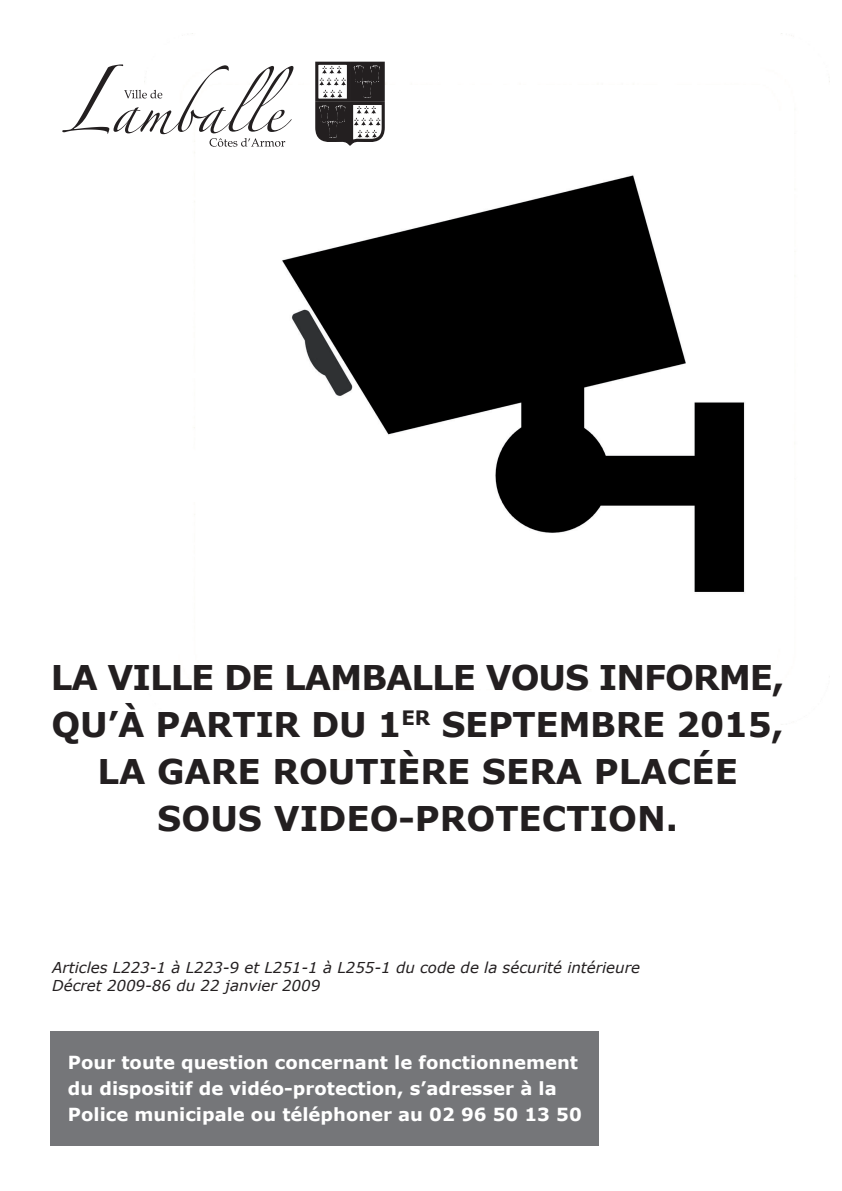
<style>
.page{position:relative;width:842px;height:1191px;background:#fff}
.page>*{position:absolute;margin:0;border:0;box-sizing:border-box;transform-origin:0 0}
.t1{font:700 34px/47px "Verdana";color:#231f20;text-align:center}
.t2{font:700 18px/26px "Verdana";color:#fff}
.t3{font:italic 15px/18px "Verdana";color:#231f20}
</style>
<div class="page">
<img style="left:192px;top:33px;width:600px;height:657px">
<svg style="left:62px;top:64px;width:231px;height:83px"></svg>
<svg style="left:315px;top:62px;width:35px;height:3px"></svg>
<div style="left:350px;top:62px;width:35px;height:40px;background:#231f20"></div>
<svg style="left:314px;top:65px;width:71px;height:84px"></svg>
<div style="left:51px;top:1031px;width:548px;height:115px;background:#757679"></div>
<h1 class="t1" style="left:51px;top:654px;width:735px">La ville de lamballe vous informe, qu’à partir du 1<sup>er</sup> septembre 2015, la gare routière sera placée sous video-protection.</h1>
<p class="t3" style="left:52px;top:958px;width:589px">Articles L223-1 à L223-9 et L251-1 à L255-1 du code de la sécurité intérieure<br>Décret 2009-86 du 22 janvier 2009</p>
<p class="t2" style="left:68px;top:1049px;width:515px">Pour toute question concernant le fonctionnement du dispositif de vidéo-protection, s’adresser à la<br>Police municipale ou téléphoner au 02 96 50 13 50</p>
</div>
